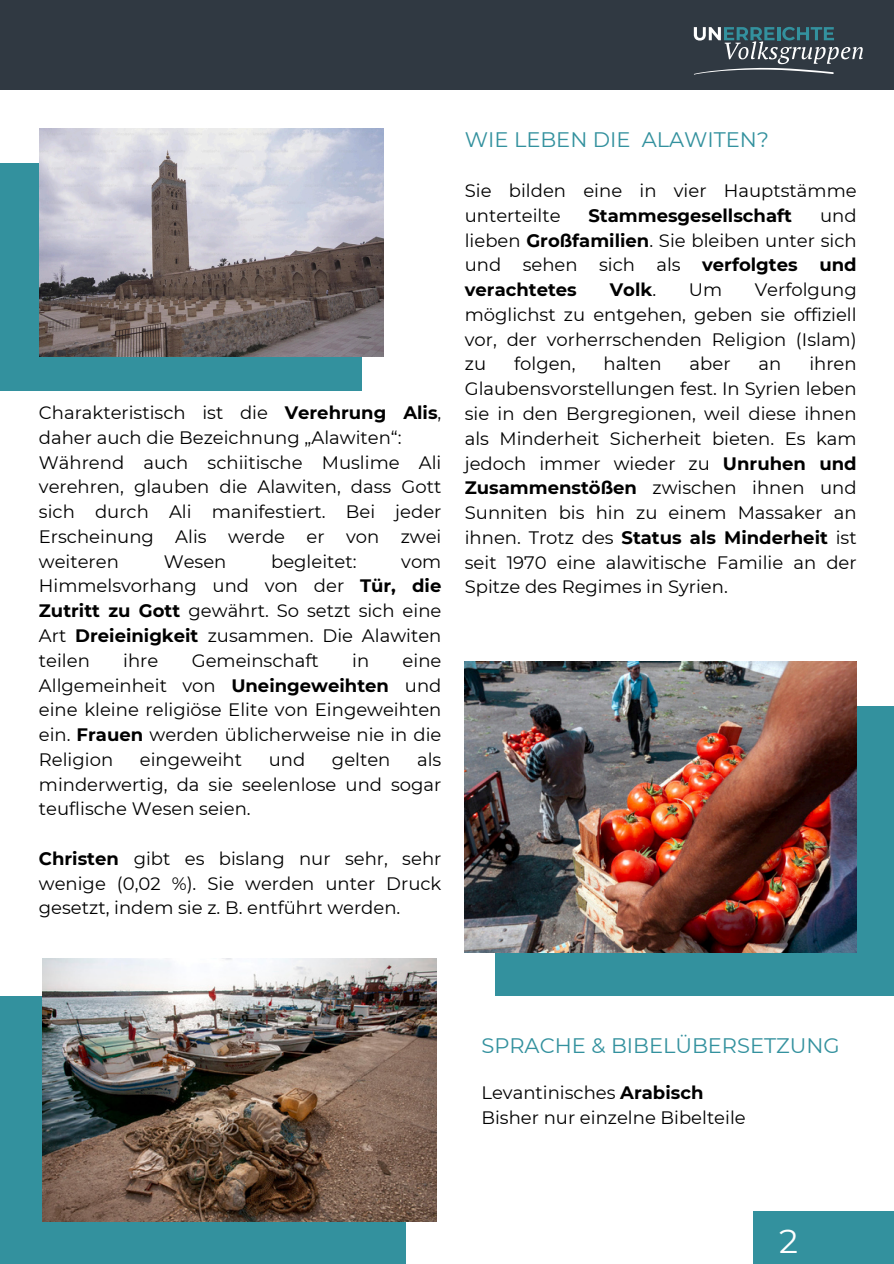
<style>
.page{position:relative;width:894px;height:1264px;background:#fff}
.page>*{position:absolute;margin:0;border:0;box-sizing:border-box;transform-origin:0 0}
.t1{font:33.3px "Montserrat";color:#fff}
.t2{font:21px "Montserrat";color:#33919e}
.t3{font:18px/24.8px "Montserrat";color:#000;text-align:justify}
.t4{font:700 18px "Montserrat";color:#000}
.s1{font-weight:700}
.s2{font-weight:400}
</style>
<div class="page">
<div style="left:752px;top:1211px;width:141px;height:52px;background:#33919e"></div>
<div style="left:0;top:0;width:893px;height:89px;background:#303942"></div>
<svg style="left:693px;top:27px;width:169px;height:48px"></svg>
<div style="left:494px;top:706px;width:398px;height:290px;background:#33919e"></div>
<div style="left:0;top:163px;width:361px;height:228px;background:#33919e"></div>
<div style="left:0;top:996px;width:405px;height:267px;background:#33919e"></div>
<img style="left:43px;top:958px;width:394px;height:263px">
<img style="left:39px;top:128px;width:345px;height:228px">
<img style="left:464px;top:661px;width:392px;height:291px">
<h1 class="t3" style="left:39px;top:400px;width:404px">Charakteristisch ist die <span class="s1">Verehrung Alis</span>, daher auch die Bezeichnung „Alawiten“:</h1>
<p class="t3" style="left:39px;top:450px;width:404px">Während auch schiitische Muslime Ali verehren, glauben die Alawiten, dass Gott sich durch Ali manifestiert. Bei jeder Erscheinung Alis werde er von zwei weiteren</p>
<p class="t3" style="left:164px;top:549px;width:64px">Wesen</p>
<p class="t3" style="left:271px;top:549px;width:87px">begleitet:</p>
<p class="t3" style="left:39px;top:549px;width:404px;text-indent:362px">vom Himmelsvorhang und von der <span class="s1">Tür, die Zutritt zu Gott</span> gewährt. So setzt sich eine Art <span class="s1">Dreieinigkeit</span> zusammen. Die Alawiten teilen</p>
<p class="t3" style="left:123px;top:648px;width:37px">ihre</p>
<p class="t3" style="left:192px;top:648px;width:128px">Gemeinschaft</p>
<p class="t3" style="left:352px;top:648px;width:19px">in</p>
<p class="t3" style="left:39px;top:648px;width:404px;text-indent:363px">eine Allgemeinheit von <span class="s1">Uneingeweihten</span> und eine kleine religiöse Elite von Eingeweihten ein. <span class="s1">Frauen</span> werden üblicherweise nie in die Religion</p>
<p class="t3" style="left:39px;top:747px;width:404px;text-indent:378px">als minderwertig, da sie seelenlose und sogar teuflische Wesen seien.</p>
<p class="t3" style="left:39px;top:846px;width:404px"><span class="s1">Christen</span> gibt es bislang nur sehr, sehr wenige (0,02 %). Sie werden unter Druck gesetzt, indem sie z. B. entführt werden.</p>
<p class="t3" style="left:140px;top:747px;width:104px">eingeweiht</p>
<p class="t3" style="left:269px;top:747px;width:38px">und</p>
<p class="t3" style="left:332px;top:747px;width:60px">gelten</p>
<p class="t2" style="left:464px;top:127px;width:305px">WIE LEBEN DIE ALAWITEN?</p>
<p class="t3" style="left:464px;top:178px;width:393px">Sie bilden eine in vier Hauptstämme unterteilte</p>
<p class="t4" style="left:588px;top:204px;width:205px">Stammesgesellschaft</p>
<p class="t3" style="left:464px;top:203px;width:393px;text-indent:355px">und lieben <span class="s1">Großfamilien</span>. Sie bleiben unter sich und sehen sich als <span class="s1">verfolgtes und verachtetes</span></p>
<p class="t3" style="left:464px;top:277px;width:393px;text-indent:290px">Verfolgung möglichst zu entgehen, geben sie offiziell vor, der vorherrschenden Religion (Islam) zu</p>
<p class="t4" style="left:609px;top:279px;width:48px">Volk<span class="s2">.</span></p>
<p class="t3" style="left:688px;top:277px;width:35px">Um</p>
<p class="t3" style="left:514px;top:351px;width:63px">folgen,</p>
<p class="t3" style="left:603px;top:351px;width:60px">halten</p>
<p class="t3" style="left:689px;top:351px;width:42px">aber</p>
<p class="t3" style="left:758px;top:351px;width:24px">an</p>
<p class="t3" style="left:464px;top:351px;width:393px;text-indent:344px">ihren Glaubensvorstellungen fest. In Syrien leben sie in den Bergregionen, weil diese ihnen als Minderheit Sicherheit bieten. Es kam jedoch immer wieder zu <span class="s1">Unruhen und Zusammenstößen</span> zwischen ihnen und Sunniten bis hin zu einem Massaker an ihnen. Trotz des <span class="s1">Status als Minderheit</span> ist seit 1970 eine alawitische Familie an der Spitze des Regimes in Syrien.</p>
<p class="t2" style="left:481px;top:1032px;width:360px">SPRACHE &amp; BIBELÜBERSETZUNG</p>
<p class="t3" style="left:481px;top:1080px;width:223px">Levantinisches <span class="s1">Arabisch</span></p>
<p class="t3" style="left:481px;top:1104px;width:266px">Bisher nur einzelne Bibelteile</p>
<h1 class="t1" style="left:778px;top:1221px;width:20px">2</h1>
</div>
